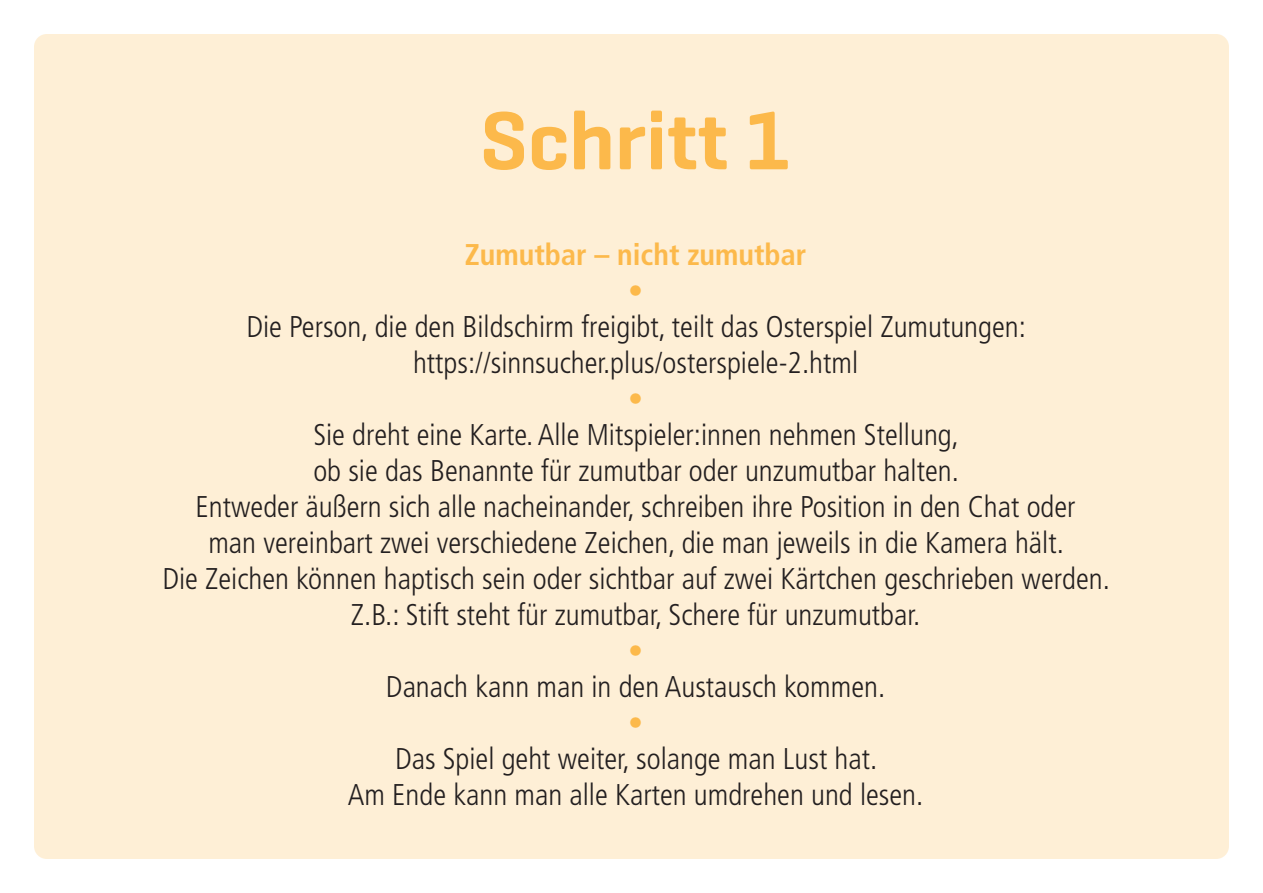
<style>
.page{position:relative;width:1263px;height:893px;background:#fff}
.page>*{position:absolute;margin:0;border:0;box-sizing:border-box;transform-origin:0 0}
.t1{font:600 84px "Geogrotesque";color:#fcb94b}
.t2{font:300 condensed 30px "Frutiger LT Pro";color:#231f20}
.t3{font:700 condensed 30px "Frutiger LT Pro";color:#fcb94b}
.t4{font:300 condensed 30px "Frutiger LT Pro";color:#fcb94b}
</style>
<div class="page">
<div style="left:34px;top:34px;width:1195px;height:825px;background:#feefd6;border-radius:13px"></div>
<p class="t1" style="left:480px;top:103px;width:313px">Schritt 1</p>
<p class="t3" style="left:465px;top:237px;width:343px">Zumutbar – nicht zumutbar</p>
<p class="t4" style="left:628px;top:278px;width:16px">•</p>
<p class="t2" style="left:246px;top:314px;width:781px">Die Person, die den Bildschirm freigibt, teilt das Osterspiel Zumutungen:</p>
<p class="t2" style="left:413px;top:350px;width:447px">https://sinnsucher.plus/osterspiele-2.html</p>
<p class="t4" style="left:628px;top:386px;width:16px">•</p>
<p class="t2" style="left:313px;top:422px;width:647px">Sie dreht eine Karte. Alle Mitspieler:innen nehmen Stellung,</p>
<p class="t2" style="left:313px;top:458px;width:647px">ob sie das Benannte für zumutbar oder unzumutbar halten.</p>
<p class="t2" style="left:196px;top:494px;width:881px">Entweder äußern sich alle nacheinander, schreiben ihre Position in den Chat oder</p>
<p class="t2" style="left:208px;top:530px;width:857px">man vereinbart zwei verschiedene Zeichen, die man jeweils in die Kamera hält.</p>
<p class="t2" style="left:162px;top:566px;width:949px">Die Zeichen können haptisch sein oder sichtbar auf zwei Kärtchen geschrieben werden.</p>
<p class="t2" style="left:351px;top:602px;width:571px">Z.B.: Stift steht für zumutbar, Schere für unzumutbar.</p>
<p class="t4" style="left:628px;top:638px;width:16px">•</p>
<p class="t2" style="left:386px;top:674px;width:501px">Danach kann man in den Austausch kommen.</p>
<p class="t4" style="left:628px;top:710px;width:16px">•</p>
<p class="t2" style="left:395px;top:746px;width:484px">Das Spiel geht weiter, solange man Lust hat.</p>
<p class="t2" style="left:348px;top:782px;width:577px">Am Ende kann man alle Karten umdrehen und lesen.</p>
</div>
